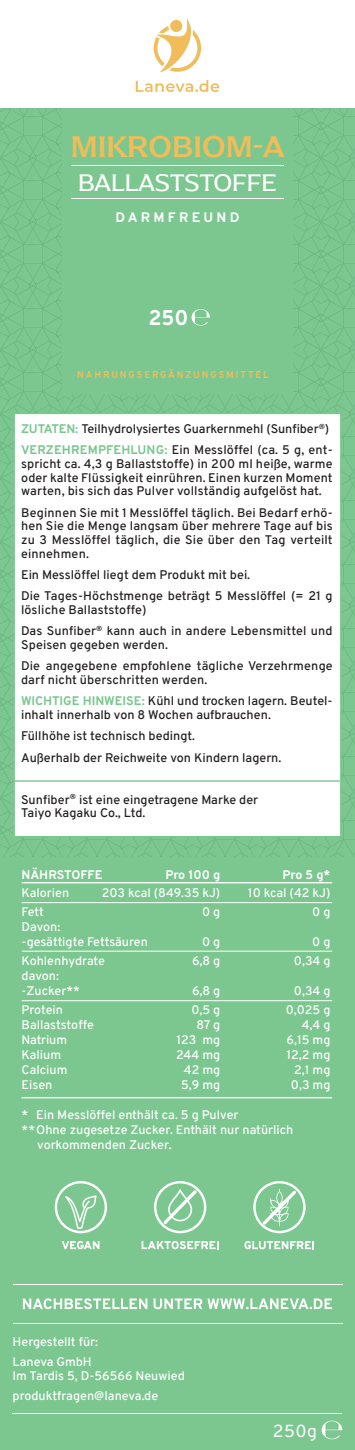
<style>
.page{position:relative;width:355px;height:1450px;background:#fff}
.page>*{position:absolute;margin:0;border:0;box-sizing:border-box;transform-origin:0 0}
.t1{font:500 31.25px "Arpona";color:#f1bc5a}
.t2{font:25px "Arpona";letter-spacing:-.005em;color:#fff}
.t3{font:700 21.25px "Overpass";color:#fff}
.t4{font:17.5px "Overpass";color:#fff}
.t5{font:700 13.75px "Overpass";letter-spacing:.235em;color:#fff}
.t6{font:500 12.5px/21.2px "Overpass";letter-spacing:.005em;color:#231f20}
.t7{font:500 12.5px/15px "Overpass";color:#fff}
.t8{font:700 12.5px "Overpass";letter-spacing:-.005em;color:#fff}
.t9{font:700 10px "Overpass";letter-spacing:.2em;color:#f1bc5a;scale:.94 1}
.s1{font-weight:700;color:#7cc790}
</style>
<div class="page">
<div style="left:0;top:109px;width:354px;height:1193px;background:linear-gradient(to right,#7ac58e,#7ac58e)"></div>
<div style="left:13px;top:413px;width:328px;height:424px;background:#fff;border:1px solid #7cc790"></div>
<div style="left:0;top:857px;width:354px;height:593px;background:#7cc790"></div>
<svg style="left:62px;top:1241px;width:37px;height:8px"></svg>
<svg style="left:55px;top:1181px;width:52px;height:52px"></svg>
<svg style="left:244px;top:1241px;width:70px;height:8px"></svg>
<svg style="left:253px;top:1181px;width:52px;height:52px"></svg>
<svg style="left:141px;top:1241px;width:77px;height:8px"></svg>
<svg style="left:154px;top:1181px;width:52px;height:52px"></svg>
<hr style="left:22px;top:882px;width:309px;height:1px;background:#fff">
<hr style="left:22px;top:1097px;width:309px;height:1px;background:#fff">
<hr style="left:22px;top:902px;width:309px;height:1px;background:#fff">
<hr style="left:22px;top:1000px;width:309px;height:1px;background:#fff">
<hr style="left:22px;top:951px;width:309px;height:1px;background:#fff">
<svg style="left:321px;top:1420px;width:21px;height:19px"></svg>
<svg style="left:23px;top:1298px;width:124px;height:11px"></svg>
<svg style="left:153px;top:1298px;width:178px;height:11px"></svg>
<hr style="left:13px;top:1323px;width:329px;height:1px;background:#fff">
<hr style="left:13px;top:1412px;width:329px;height:1px;background:#fff">
<hr style="left:13px;top:1283px;width:329px;height:1px;background:#fff">
<div style="left:62px;top:109px;width:230px;height:285px;background:#7cc790"></div>
<svg style="left:153px;top:19px;width:48px;height:54px"></svg>
<svg style="left:136px;top:80px;width:83px;height:12px"></svg>
<hr style="left:71px;top:198px;width:212px;height:1px;background:#fff">
<hr style="left:71px;top:165px;width:212px;height:1px;background:#fff">
<svg style="left:191px;top:309px;width:19px;height:16px"></svg>
<hr style="left:14px;top:780px;width:325px;height:1px;background:#7cc790">
<h1 class="t1" style="left:71px;top:127px;width:214px">MIKROBIOM-A</h1>
<h2 class="t2" style="left:78px;top:167px;width:200px">BALLASTSTOFFE</h2>
<p class="t5" style="left:115px;top:206px;width:125px">DARMFREUND</p>
<h3 class="t3" style="left:148px;top:301px;width:42px">250</h3>
<p class="t9" style="left:77px;top:367px;width:205px">NAHRUNGSERGÄNZUNGSMITTEL</p>
<p class="t6" style="left:21px;top:417px;width:313px"><span class="s1">ZUTATEN:</span> Teilhydrolysiertes Guarkernmehl (Sunfiber<sup>®</sup>)<br><span class="s1">VERZEHREMPFEHLUNG:</span> Ein Messlöffel (ca. 5 g, ent-</p>
<p class="t6" style="left:21px;top:456px;width:313px;line-height:13.8px;text-align:justify">spricht ca. 4,3 g Ballaststoffe) in 200 ml heiße, warme oder kalte Flüssigkeit einrühren. Einen kurzen Moment warten, bis sich das Pulver vollständig aufgelöst hat.</p>
<p class="t6" style="left:21px;top:505px;width:313px;line-height:13.8px;text-align:justify">Beginnen Sie mit 1 Messlöffel täglich. Bei Bedarf erhö&shy;hen Sie die Menge langsam über mehrere Tage auf bis zu 3 Messlöffel täglich, die Sie über den Tag verteilt einnehmen.</p>
<p class="t6" style="left:21px;top:563px;width:313px">Ein Messlöffel liegt dem Produkt mit bei.<br>Die Tages-Höchstmenge beträgt 5 Messlöffel (= 21 g</p>
<p class="t6" style="left:21px;top:598px;width:313px">lösliche Ballaststoffe)<br>Das Sunfiber<sup>®</sup> kann auch in andere Lebensmittel und</p>
<p class="t6" style="left:21px;top:633px;width:313px">Speisen gegeben werden.<br>Die angegebene empfohlene tägliche Verzehrmenge</p>
<p class="t6" style="left:21px;top:668px;width:312px">darf nicht überschritten werden.<br><span class="s1">WICHTIGE HINWEISE:</span> Kühl und trocken lagern. Beutel-</p>
<p class="t6" style="left:21px;top:703px;width:261px">inhalt innerhalb von 8 Wochen aufbrauchen.<br>Füllhöhe ist technisch bedingt.<br>Außerhalb der Reichweite von Kindern lagern.</p>
<p class="t6" style="left:21px;top:792px;width:238px;line-height:13.8px">Sunfiber<sup>®</sup> ist eine eingetragene Marke der<br>Taiyo Kagaku Co., Ltd.</p>
<p class="t8" style="left:22px;top:864px;width:82px">NÄHRSTOFFE</p>
<p class="t8" style="left:165px;top:864px;width:56px">Pro 100 g</p>
<p class="t8" style="left:282px;top:864px;width:49px">Pro 5 g*</p>
<p class="t7" style="left:22px;top:885px;width:49px">Kalorien</p>
<p class="t7" style="left:102px;top:885px;width:120px">203 kcal (849.35 kJ)</p>
<p class="t7" style="left:247px;top:885px;width:84px">10 kcal (42 kJ)</p>
<p class="t7" style="left:22px;top:904px;width:24px">Fett</p>
<p class="t7" style="left:202px;top:904px;width:20px">0 g</p>
<p class="t7" style="left:312px;top:904px;width:20px">0 g</p>
<p class="t7" style="left:22px;top:919px;width:128px">Davon:<br>-gesättigte Fettsäuren</p>
<p class="t7" style="left:202px;top:934px;width:20px">0 g</p>
<p class="t7" style="left:312px;top:934px;width:20px">0 g</p>
<p class="t7" style="left:22px;top:952px;width:85px">Kohlenhydrate</p>
<p class="t7" style="left:192px;top:952px;width:30px">6,8 g</p>
<p class="t7" style="left:293px;top:952px;width:38px">0,34 g</p>
<p class="t7" style="left:22px;top:967px;width:60px">davon: -Zucker**</p>
<p class="t7" style="left:192px;top:982px;width:30px">6,8 g</p>
<p class="t7" style="left:293px;top:982px;width:38px">0,34 g</p>
<p class="t7" style="left:22px;top:1001px;width:43px">Protein</p>
<p class="t7" style="left:191px;top:1001px;width:30px">0,5 g</p>
<p class="t7" style="left:285px;top:1001px;width:46px">0,025 g</p>
<p class="t7" style="left:22px;top:1016px;width:74px">Ballaststoffe</p>
<p class="t7" style="left:196px;top:1016px;width:25px">87 g</p>
<p class="t7" style="left:301px;top:1016px;width:30px">4,4 g</p>
<p class="t7" style="left:22px;top:1031px;width:47px">Natrium</p>
<p class="t7" style="left:176px;top:1031px;width:45px">123 mg</p>
<p class="t7" style="left:286px;top:1031px;width:45px">6,15 mg</p>
<p class="t7" style="left:22px;top:1046px;width:41px">Kalium</p>
<p class="t7" style="left:176px;top:1046px;width:46px">244 mg</p>
<p class="t7" style="left:286px;top:1046px;width:45px">12,2 mg</p>
<p class="t7" style="left:22px;top:1061px;width:47px">Calcium</p>
<p class="t7" style="left:184px;top:1061px;width:38px">42 mg</p>
<p class="t7" style="left:294px;top:1061px;width:38px">2,1 mg</p>
<p class="t7" style="left:22px;top:1076px;width:32px">Eisen</p>
<p class="t7" style="left:181px;top:1076px;width:41px">5,9 mg</p>
<p class="t7" style="left:290px;top:1076px;width:41px">0,3 mg</p>
<p class="t7" style="left:22px;top:1106px;width:218px">* Ein Messlöffel enthält ca. 5 g Pulver</p>
<p class="t7" style="left:22px;top:1121px;width:273px">** Ohne zugesetze Zucker. Enthält nur natürlich</p>
<p class="t7" style="left:37px;top:1136px;width:136px">vorkommenden Zucker.</p>
<p class="t7" style="left:13px;top:1330px;width:87px;line-height:20.2px">Hergestellt für:<br>Laneva GmbH</p>
<p class="t7" style="left:13px;top:1364px;width:174px;line-height:20.2px">Im Tardis 5, D-56566 Neuwied produktfragen@laneva.de</p>
<h3 class="t4" style="left:272px;top:1417px;width:45px">250g</h3>
</div>
